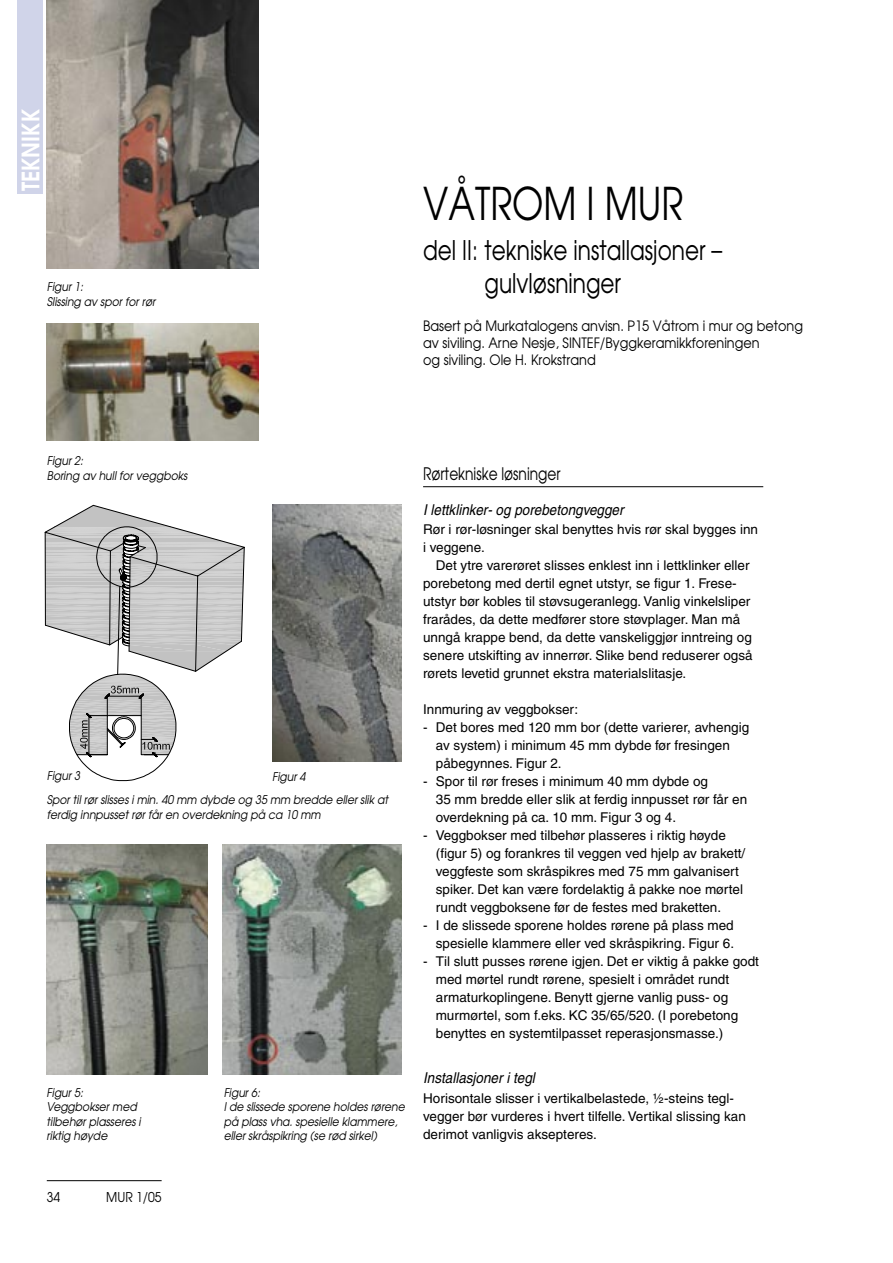
<style>
.page{position:relative;width:893px;height:1263px;background:#fff}
.page>*{position:absolute;margin:0;border:0;box-sizing:border-box;transform-origin:0 0}
.Tittel{font:45px "Avant Garde";color:#000;scale:.8 1}
.Undertittel{font:27px/32.4px "Avant Garde";color:#000;scale:.8 1}
.t1{font:600 24px "Avant Garde";color:#fff;scale:.9 1}
.Mellomtittel_teknikk{font:17.25px "Avant Garde";color:#000;scale:.8 1}
.Kursivtittel{font:italic 15px "Helvetica";color:#000;scale:.9 1}
.tekst_foto{font:14.25px/17.1px "Avant Garde";color:#000;scale:.9 1}
.innrykk{font:13.5px/18px "Helvetica";color:#000}
.Brødtekst{font:13.5px/18px "Helvetica";color:#000}
.Brød_uten_innrykk{font:13.5px/18px "Helvetica";color:#000}
.pagina{font:13.5px "Avant Garde";color:#000;scale:.9 1}
.Figurtekst{font:italic 12px/14.4px "Avant Garde";color:#000;scale:.9 1}
</style>
<div class="page">
<hr style="left:47px;top:1180px;width:115px;height:1px;background:#000">
<div style="left:17px;top:0;width:26px;height:194px;background:#d0d4e9"></div>
<hr style="left:423px;top:486px;width:340px;height:1px;background:#000">
<img style="left:47px;top:323px;width:212px;height:117px">
<svg style="left:45px;top:505px;width:200px;height:276px"></svg>
<img style="left:272px;top:505px;width:130px;height:256px">
<img style="left:47px;top:0;width:212px;height:269px">
<img style="left:47px;top:845px;width:161px;height:229px">
<img style="left:223px;top:845px;width:179px;height:229px">
<p class="t1" style="left:15px;top:191px;width:93px;rotate:-90deg">TEKNIKK</p>
<p class="Figurtekst" style="left:47px;top:279px;width:42px">Figur 1:</p>
<p class="Figurtekst" style="left:47px;top:294px;width:122px">Slissing av spor for rør</p>
<p class="Tittel" style="left:423px;top:175px;width:327px">VÅTROM I MUR</p>
<p class="Undertittel" style="left:485px;top:234px;width:299px;text-indent:-61px">del II: tekniske installasjoner – gulvløsninger</p>
<p class="tekst_foto" style="left:423px;top:317px;width:424px">Basert på Murkatalogens anvisn. P15 Våtrom i mur og betong av siviling. Arne Nesje, SINTEF/Byggkeramikkforeningen<br>og siviling. Ole H. Krokstrand</p>
<p class="Figurtekst" style="left:47px;top:453px;width:42px">Figur 2:</p>
<p class="Figurtekst" style="left:47px;top:468px;width:158px">Boring av hull for veggboks</p>
<p class="Figurtekst" style="left:47px;top:768px;width:39px">Figur 3</p>
<p class="Figurtekst" style="left:272px;top:769px;width:39px">Figur 4</p>
<p class="Figurtekst" style="left:47px;top:793px;width:381px">Spor til rør slisses i min. 40 mm dybde og 35 mm bredde eller slik at ferdig innpusset rør får en overdekning på ca 10 mm</p>
<p class="Figurtekst" style="left:47px;top:1085px;width:42px">Figur 5:</p>
<p class="Figurtekst" style="left:47px;top:1099px;width:106px">Veggbokser med tilbehør plasseres i riktig høyde</p>
<p class="Figurtekst" style="left:224px;top:1085px;width:42px">Figur 6:</p>
<p class="Figurtekst" style="left:224px;top:1099px;width:203px">I de slissede sporene holdes rørene på plass vha. spesielle klammere, eller skråspikring (se rød sirkel)</p>
<p class="Mellomtittel_teknikk" style="left:423px;top:463px;width:173px">Rørtekniske løsninger</p>
<p class="Kursivtittel" style="left:423px;top:501px;width:224px">I lettklinker- og porebetongvegger</p>
<p class="Brød_uten_innrykk" style="left:423px;top:520px;width:336px">Rør i rør-løsninger skal benyttes hvis rør skal bygges inn i veggene.</p>
<p class="Brødtekst" style="left:423px;top:556px;width:331px;text-indent:13px">Det ytre varerøret slisses enklest inn i lettklinker eller porebetong med dertil egnet utstyr, se figur 1. Frese&shy;utstyr bør kobles til støvsugeranlegg. Vanlig vinkelsliper frarådes, da dette medfører store støvplager. Man må unngå krappe bend, da dette vanskeliggjør inntreing og senere utskifting av innerrør. Slike bend reduserer også rørets levetid grunnet ekstra materialslitasje.</p>
<p class="innrykk" style="left:423px;top:700px;width:157px">Innmuring av veggbokser:</p>
<p class="innrykk" style="left:436px;top:718px;width:315px;text-indent:-13px">- Det bores med 120 mm bor (dette varierer, avhengig av system) i minimum 45 mm dybde før fresingen påbegynnes. Figur 2.</p>
<p class="innrykk" style="left:436px;top:772px;width:313px;text-indent:-13px">- Spor til rør freses i minimum 40 mm dybde og<br>35 mm bredde eller slik at ferdig innpusset rør får en overdekning på ca. 10 mm. Figur 3 og 4.</p>
<p class="innrykk" style="left:436px;top:826px;width:311px;text-indent:-13px">- Veggbokser med tilbehør plasseres i riktig høyde (figur 5) og forankres til veggen ved hjelp av brakett/ veggfeste som skråspikres med 75 mm galvanisert spiker. Det kan være fordelaktig å pakke noe mørtel rundt veggboksene før de festes med braketten.</p>
<p class="innrykk" style="left:423px;top:916px;width:312px;text-align:right">- I de slissede sporene holdes rørene på plass med spesielle klammere eller ved skråspikring. Figur 6.</p>
<p class="innrykk" style="left:436px;top:952px;width:325px;text-indent:-13px">- Til slutt pusses rørene igjen. Det er viktig å pakke godt med mørtel rundt rørene, spesielt i området rundt armaturkoplingene. Benytt gjerne vanlig puss- og murmørtel, som f.eks. KC 35/65/520. (I porebetong benyttes en systemtilpasset reperasjonsmasse.)</p>
<p class="Kursivtittel" style="left:423px;top:1069px;width:126px">Installasjoner i tegl</p>
<p class="Brød_uten_innrykk" style="left:423px;top:1089px;width:324px">Horisontale slisser i vertikalbelastede, ½-steins tegl&shy;vegger bør vurderes i hvert tilfelle. Vertikal slissing kan derimot vanligvis aksepteres.</p>
<p class="pagina" style="left:47px;top:1188px;width:16px">34</p>
<p class="pagina" style="left:106px;top:1188px;width:63px">MUR 1/05</p>
</div>
